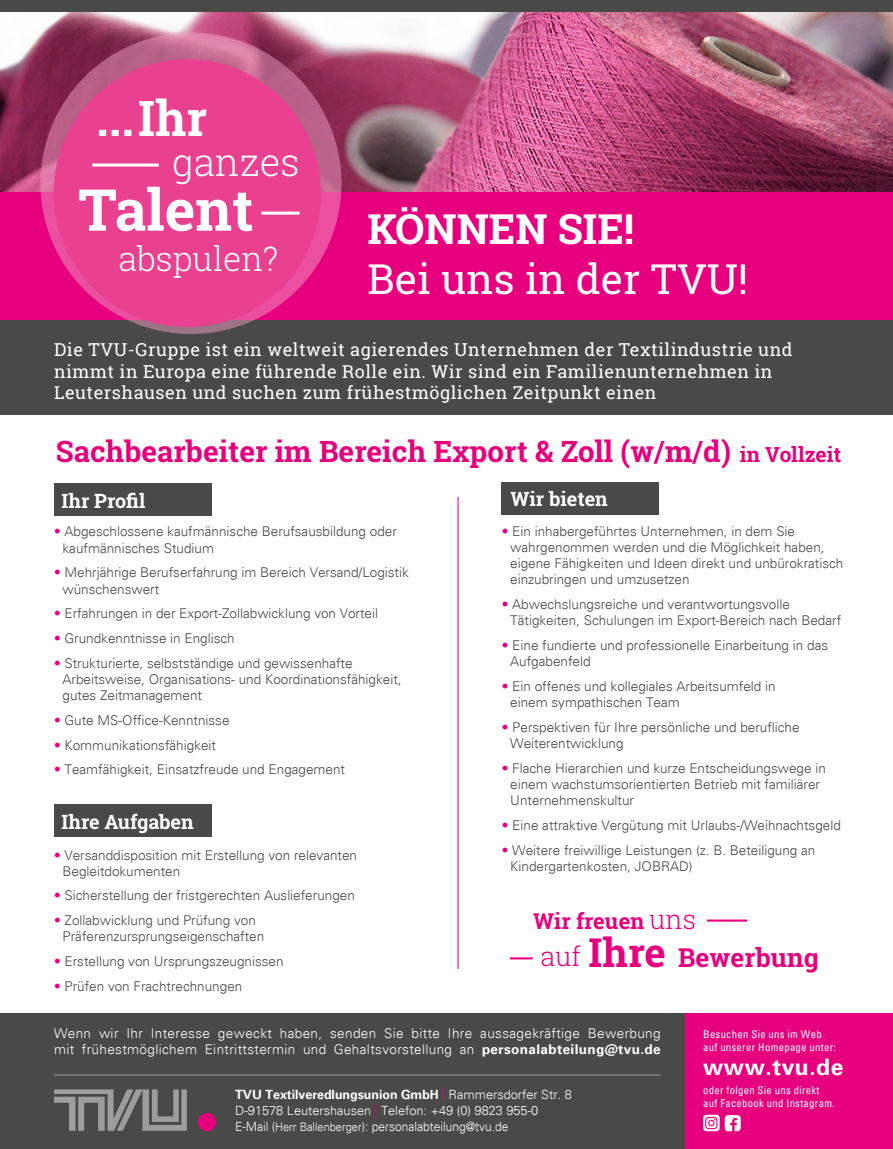
<style>
.page{position:relative;width:893px;height:1149px;background:#fff}
.page>*{position:absolute;margin:0;border:0;box-sizing:border-box;transform-origin:0 0}
.t1{font:700 57.75px "Roboto Slab";color:#fff}
.t2{font:700 49.2px "Roboto Slab";color:#fff}
.t3{font:41.55px "Roboto Slab";color:#fff}
.t4{font:700 41.55px "Roboto Slab";color:#fff}
.t5{font:300 38.55px "Roboto Slab";color:#fff}
.t6{font:300 33.9px "Roboto Slab";color:#fff}
.t7{font:700 29.55px "Roboto Slab";color:#e6007d}
.t8{font:700 26.25px "Roboto Slab";color:#e6007d}
.t9{font:700 22.65px "Univers 65";letter-spacing:.025em;color:#fff}
.t10{font:700 22.05px "Roboto Slab";color:#e6007d}
.t11{font:700 19.8px "Roboto Slab";color:#fff}
.t12{font:18px/21.6px "Roboto Slab";letter-spacing:.03em;color:#fff}
.t13{font:300 13.5px/16.2px "Univers";color:#494948}
.t14{font:300 13.5px/16.2px "Univers";letter-spacing:.03em;color:#fff}
.t15{font:300 12.75px/16.2px "Univers";color:#fff}
.t16{font:700 12.75px "Univers 65";color:#fff}
.t17{font:condensed 10.8px/12.9px "Univers";letter-spacing:.025em;color:#fff}
.s1{font-size:21px}
.s2{color:#e6007d}
.s3{font-weight:300;font-size:26.7px}
.s4{font-size:40.05px}
.s5{font-family:"Univers 65";font-weight:700}
.s6{font-family:"Univers";font-weight:300;color:#e6007d}
.s7{font-family:"Univers";font-weight:300}
.s8{font-size:11.7px}
</style>
<div class="page">
<div style="left:0;top:319px;width:893px;height:96px;background:#494948"></div>
<hr style="left:510px;top:957px;width:23px;height:2px;background:#e6007d">
<hr style="left:707px;top:919px;width:40px;height:2px;background:#e6007d">
<div style="left:0;top:192px;width:893px;height:127px;background:#e6007d"></div>
<div style="left:0;top:1013px;width:697px;height:135px;background:#494948"></div>
<div style="left:685px;top:1013px;width:208px;height:135px;background:#e6007d"></div>
<img style="left:0;top:12px;width:893px;height:180px">
<div style="left:0;top:0;width:893px;height:12px;background:#494948"></div>
<div style="left:54px;top:483px;width:157px;height:33px;background:#494948"></div>
<div style="left:54px;top:803px;width:157px;height:33px;background:#494948"></div>
<div style="left:502px;top:482px;width:157px;height:33px;background:#494948"></div>
<svg style="left:54px;top:1089px;width:133px;height:41px"></svg>
<div style="left:198px;top:1112px;width:18px;height:18px;background:#e6007d;border-radius:50%"></div>
<svg style="left:40px;top:33px;width:301px;height:301px;background:#c96191"></svg>
<div style="left:54px;top:59px;width:267px;height:268px;background:#e94190;border-radius:50%"></div>
<hr style="left:92px;top:163px;width:67px;height:3px;background:#fff">
<hr style="left:261px;top:211px;width:39px;height:3px;background:#fff">
<svg style="left:703px;top:1114px;width:38px;height:16px"></svg>
<hr style="left:54px;top:1074px;width:607px;height:1px;background:#9d9d9c">
<hr style="left:457px;top:497px;width:2px;height:471px;background:#e6007d">
<h2 class="t2" style="left:96px;top:85px;width:112px">... Ihr</h2>
<h3 class="t5" style="left:172px;top:135px;width:129px">ganzes</h3>
<h1 class="t1" style="left:78px;top:170px;width:177px">Talent</h1>
<h3 class="t6" style="left:118px;top:235px;width:162px">abspulen?</h3>
<h3 class="t4" style="left:368px;top:200px;width:268px">KÖNNEN SIE!</h3>
<h3 class="t3" style="left:368px;top:250px;width:382px">Bei uns in der TVU!</h3>
<h3 class="t12" style="left:54px;top:338px;width:740px">Die TVU-Gruppe ist ein weltweit agierendes Unternehmen der Textilindustrie und nimmt in Europa eine führende Rolle ein. Wir sind ein Familienunternehmen in<br>Leutershausen und suchen zum frühestmöglichen Zeitpunkt einen</h3>
<h3 class="t7" style="left:56px;top:430px;width:787px">Sachbearbeiter im Bereich Export &amp; Zoll (w/m/d) <span class="s1">in Vollzeit</span></h3>
<h3 class="t11" style="left:62px;top:487px;width:85px">Ihr Profil</h3>
<h3 class="t11" style="left:510px;top:485px;width:99px">Wir bieten</h3>
<p class="t13" style="left:63px;top:523px;width:336px;text-indent:-9px"><span class="s2">•</span> Abgeschlossene kaufmännische Berufsausbildung oder kaufmännisches Studium</p>
<p class="t13" style="left:63px;top:564px;width:348px;text-indent:-9px"><span class="s2">•</span> Mehrjährige Berufserfahrung im Bereich Versand/Logistik wünschenswert</p>
<p class="t13" style="left:54px;top:605px;width:326px"><span class="s2">•</span> Erfahrungen in der Export-Zollabwicklung von Vorteil</p>
<p class="t13" style="left:54px;top:630px;width:182px"><span class="s2">•</span> Grundkenntnisse in Englisch</p>
<p class="t13" style="left:63px;top:654px;width:341px;text-indent:-9px"><span class="s2">•</span> Strukturierte, selbstständige und gewissenhafte<br>Arbeitsweise, Organisations- und Koordinationsfähigkeit, gutes Zeitmanagement</p>
<p class="t13" style="left:54px;top:711px;width:177px"><span class="s2">•</span> Gute MS-Office-Kenntnisse</p>
<p class="t13" style="left:54px;top:736px;width:164px"><span class="s2">•</span> Kommunikationsfähigkeit</p>
<p class="t13" style="left:54px;top:761px;width:293px"><span class="s2">•</span> Teamfähigkeit, Einsatzfreude und Engagement</p>
<h3 class="t11" style="left:62px;top:807px;width:134px">Ihre Aufgaben</h3>
<p class="t13" style="left:63px;top:846px;width:296px;text-indent:-9px"><span class="s2">•</span> Versanddisposition mit Erstellung von relevanten<br>Begleitdokumenten</p>
<p class="t13" style="left:54px;top:887px;width:302px"><span class="s2">•</span> Sicherstellung der fristgerechten Auslieferungen</p>
<p class="t13" style="left:63px;top:912px;width:203px;text-indent:-9px"><span class="s2">•</span> Zollabwicklung und Prüfung von<br>Präferenzursprungseigenschaften</p>
<p class="t13" style="left:54px;top:952px;width:231px"><span class="s2">•</span> Erstellung von Ursprungszeugnissen</p>
<p class="t13" style="left:54px;top:977px;width:190px"><span class="s2">•</span> Prüfen von Frachtrechnungen</p>
<p class="t13" style="left:510px;top:522px;width:335px;text-indent:-9px"><span class="s2">•</span> Ein inhabergeführtes Unternehmen, in dem Sie wahrgenommen werden und die Möglichkeit haben, eigene Fähigkeiten und Ideen direkt und unbürokratisch einzubringen und umzusetzen</p>
<p class="t13" style="left:510px;top:596px;width:332px;text-indent:-9px"><span class="s2">•</span> Abwechslungsreiche und verantwortungsvolle<br>Tätigkeiten, Schulungen im Export-Bereich nach Bedarf</p>
<p class="t13" style="left:510px;top:636px;width:319px;text-indent:-9px"><span class="s2">•</span> Eine fundierte und professionelle Einarbeitung in das<br>Aufgabenfeld</p>
<p class="t13" style="left:510px;top:677px;width:267px;text-indent:-9px"><span class="s2">•</span> Ein offenes und kollegiales Arbeitsumfeld in einem sympathischen Team</p>
<p class="t13" style="left:510px;top:718px;width:291px;text-indent:-9px"><span class="s2">•</span> Perspektiven für Ihre persönliche und berufliche<br>Weiterentwicklung</p>
<p class="t13" style="left:510px;top:759px;width:317px;text-indent:-9px"><span class="s2">•</span> Flache Hierarchien und kurze Entscheidungswege in einem wachstumsorientierten Betrieb mit familiärer<br>Unternehmenskultur</p>
<p class="t13" style="left:502px;top:816px;width:341px"><span class="s2">•</span> Eine attraktive Vergütung mit Urlaubs-/Weihnachtsgeld</p>
<p class="t13" style="left:510px;top:841px;width:307px;text-indent:-9px"><span class="s2">•</span> Weitere freiwillige Leistungen (z. B. Beteiligung an<br>Kindergartenkosten, JOBRAD)</p>
<h3 class="t10" style="left:533px;top:906px;width:164px">Wir freuen <span class="s3">uns</span></h3>
<h3 class="t8" style="left:541px;top:939px;width:280px"><span class="s3">auf</span> <span class="s4">Ihre</span> Bewerbung</h3>
<p class="t14" style="left:54px;top:1025px;width:608px">Wenn wir Ihr Interesse geweckt haben, senden Sie bitte Ihre aussagekräftige Bewerbung mit frühestmöglichem Eintrittstermin und Gehaltsvorstellung an <span class="s5">personalabteilung@tvu.de</span></p>
<p class="t16" style="left:235px;top:1085px;width:338px">TVU Textilveredlungsunion GmbH <span class="s6">|</span> <span class="s7">Rammersdorfer Str. 8</span></p>
<p class="t15" style="left:235px;top:1101px;width:305px">D-91578 Leutershausen <span class="s2">|</span> Telefon: +49 (0) 9823 955-0<br>E-Mail (<span class="s8">Herr Ballenberger</span>): personalabteilung@tvu.de</p>
<p class="t17" style="left:703px;top:1027px;width:134px">Besuchen Sie uns im Web auf unserer Homepage unter:</p>
<h3 class="t9" style="left:703px;top:1052px;width:142px">www.tvu.de</h3>
<p class="t17" style="left:703px;top:1083px;width:133px">oder folgen Sie uns direkt auf Facebook und Instagram.</p>
</div>
